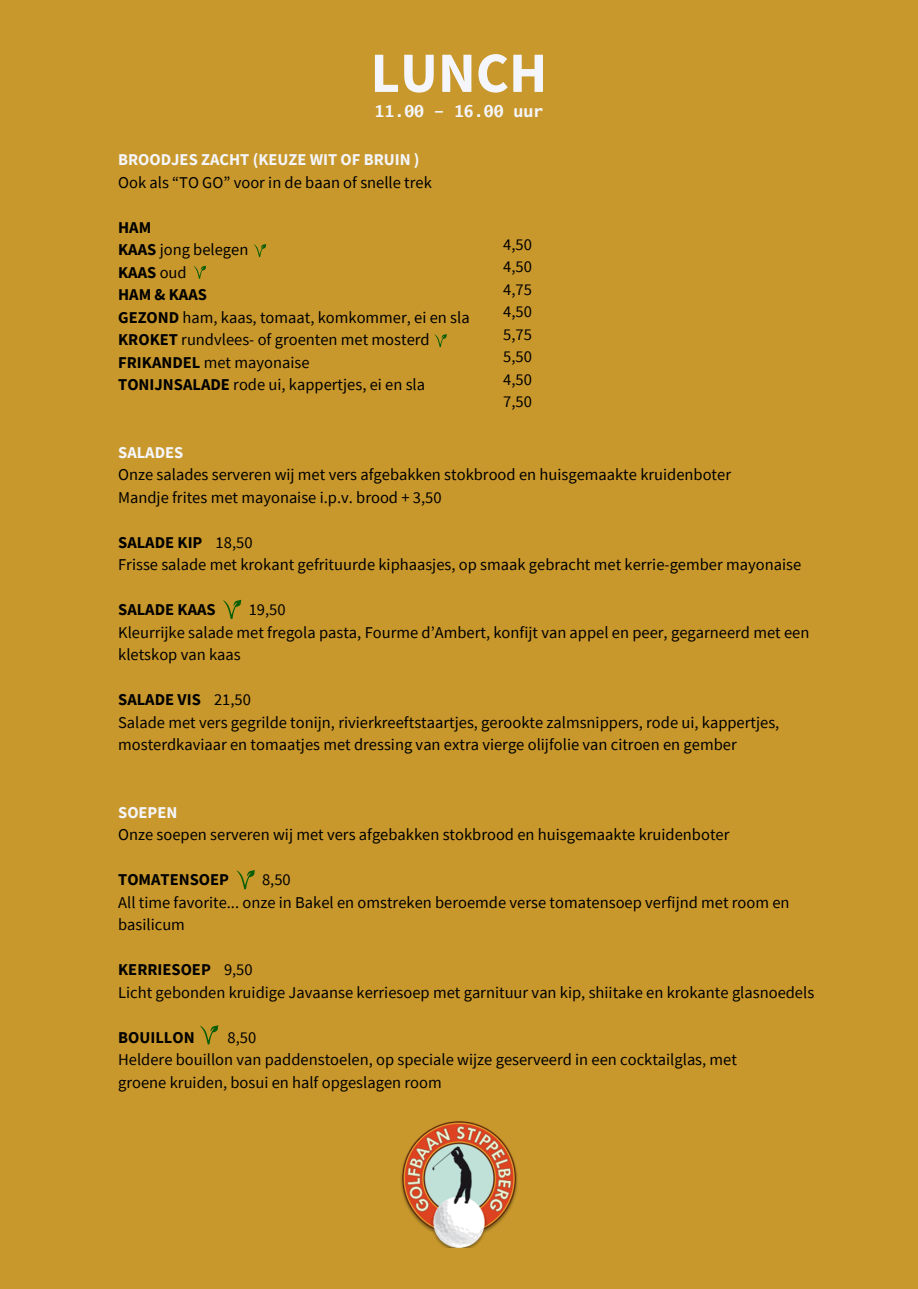
<style>
.page{position:relative;width:918px;height:1289px;background:#fff}
.page>*{position:absolute;margin:0;border:0;box-sizing:border-box;transform-origin:0 0}
.t1{font:700 57px "Source Sans Pro";color:#f4f6fc}
.t2{font:16.5px/22.5px "Source Sans Pro";color:#000}
.t3{font:700 16.5px "Source Sans Pro";color:#000}
.t4{font:700 16.5px "Source Sans Pro";color:#f4f6fc}
.t5{font:700 16.5px "Lucida Console W1 G";color:#f4f6fc}
.s1{font-weight:700}
.s2{font-weight:400}
</style>
<div class="page">
<div style="left:0;top:0;width:918px;height:1288px;background:#c9982c"></div>
<img style="left:401px;top:1121px;width:116px;height:125px">
<svg style="left:223px;top:599px;width:18px;height:19px"></svg>
<svg style="left:254px;top:244px;width:12px;height:13px"></svg>
<svg style="left:236px;top:870px;width:19px;height:19px"></svg>
<svg style="left:200px;top:1025px;width:18px;height:19px"></svg>
<svg style="left:194px;top:265px;width:12px;height:14px"></svg>
<svg style="left:434px;top:334px;width:13px;height:13px"></svg>
<h1 class="t1" style="left:371px;top:36px;width:178px">LUNCH</h1>
<h2 class="t5" style="left:375px;top:104px;width:170px">11.00 - 16.00 uur</h2>
<p class="t4" style="left:118px;top:149px;width:303px">BROODJES ZACHT (KEUZE WIT OF BRUIN )</p>
<p class="t2" style="left:118px;top:170px;width:315px">Ook als “TO GO” voor in de baan of snelle trek</p>
<p class="t3" style="left:118px;top:216px;width:35px">HAM</p>
<p class="t2" style="left:118px;top:238px;width:132px"><span class="s1">KAAS</span> jong belegen</p>
<p class="t3" style="left:118px;top:261px;width:70px">KAAS <span class="s2">oud</span></p>
<p class="t3" style="left:118px;top:284px;width:90px">HAM &amp; KAAS</p>
<p class="t2" style="left:118px;top:305px;width:353px"><span class="s1">GEZOND</span> ham, kaas, tomaat, komkommer, ei en sla</p>
<p class="t2" style="left:118px;top:328px;width:313px"><span class="s1">KROKET</span> rundvlees- of groenten met mosterd</p>
<p class="t2" style="left:118px;top:350px;width:193px"><span class="s1">FRIKANDEL</span> met mayonaise</p>
<p class="t2" style="left:118px;top:373px;width:308px"><span class="s1">TONIJNSALADE</span> rode ui, kappertjes, ei en sla</p>
<p class="t2" style="left:503px;top:232px;width:30px">4,50</p>
<p class="t2" style="left:503px;top:255px;width:30px">4,50</p>
<p class="t2" style="left:503px;top:277px;width:30px">4,75</p>
<p class="t2" style="left:503px;top:300px;width:30px">4,50</p>
<p class="t2" style="left:503px;top:322px;width:30px">5,75</p>
<p class="t2" style="left:503px;top:345px;width:30px">5,50</p>
<p class="t2" style="left:503px;top:367px;width:30px">4,50</p>
<p class="t2" style="left:503px;top:390px;width:30px">7,50</p>
<p class="t4" style="left:118px;top:441px;width:67px">SALADES</p>
<p class="t2" style="left:118px;top:463px;width:614px">Onze salades serveren wij met vers afgebakken stokbrood en huisgemaakte kruidenboter</p>
<p class="t2" style="left:118px;top:485px;width:325px">Mandje frites met mayonaise i.p.v. brood + 3,50</p>
<p class="t3" style="left:118px;top:531px;width:136px">SALADE KIP <span class="s2">18,50</span></p>
<p class="t2" style="left:118px;top:553px;width:684px">Frisse salade met krokant gefrituurde kiphaasjes, op smaak gebracht met kerrie-gember mayonaise</p>
<p class="t3" style="left:118px;top:599px;width:99px">SALADE KAAS</p>
<p class="t2" style="left:249px;top:598px;width:38px">19,50</p>
<p class="t2" style="left:118px;top:620px;width:693px">Kleurrijke salade met fregola pasta, Fourme d’Ambert, konfijt van appel en peer, gegarneerd met een kletskop van kaas</p>
<p class="t3" style="left:118px;top:688px;width:134px">SALADE VIS <span class="s2">21,50</span></p>
<p class="t2" style="left:118px;top:710px;width:663px">Salade met vers gegrilde tonijn, rivierkreeftstaartjes, gerookte zalmsnippers, rode ui, kappertjes, mosterdkaviaar en tomaatjes met dressing van extra vierge olijfolie van citroen en gember</p>
<p class="t4" style="left:118px;top:801px;width:61px">SOEPEN</p>
<p class="t2" style="left:118px;top:823px;width:613px">Onze soepen serveren wij met vers afgebakken stokbrood en huisgemaakte kruidenboter</p>
<p class="t3" style="left:118px;top:868px;width:112px">TOMATENSOEP</p>
<p class="t2" style="left:262px;top:867px;width:30px">8,50</p>
<p class="t2" style="left:118px;top:890px;width:673px">All time favorite... onze in Bakel en omstreken beroemde verse tomatensoep verfijnd met room en basilicum</p>
<p class="t3" style="left:118px;top:958px;width:136px">KERRIESOEP <span class="s2">9,50</span></p>
<p class="t2" style="left:118px;top:980px;width:698px">Licht gebonden kruidige Javaanse kerriesoep met garnituur van kip, shiitake en krokante glasnoedels</p>
<p class="t3" style="left:118px;top:1026px;width:78px">BOUILLON</p>
<p class="t2" style="left:228px;top:1025px;width:30px">8,50</p>
<p class="t2" style="left:118px;top:1047px;width:620px">Heldere bouillon van paddenstoelen, op speciale wijze geserveerd in een cocktailglas, met</p>
<p class="t2" style="left:118px;top:1070px;width:325px">groene kruiden, bosui en half opgeslagen room</p>
</div>
